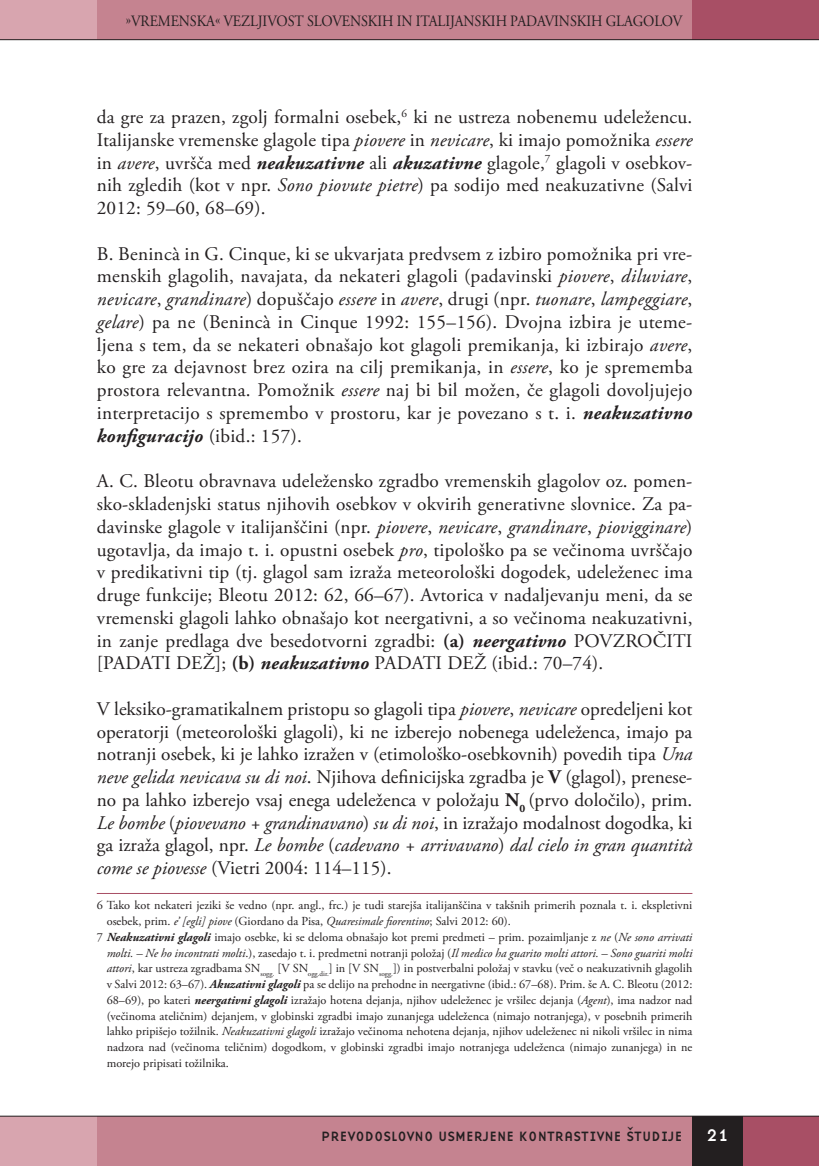
<style>
.page{position:relative;width:819px;height:1166px;background:#fff}
.page>*{position:absolute;margin:0;border:0;box-sizing:border-box;transform-origin:0 0}
.t1{font:19.25px/22.8px "Adobe Garamond Pro";letter-spacing:.005em;color:#231f20;text-align:justify}
.t2{font:17.5px "Base Nine";color:#fff}
.t3{font:15.75px "Adobe Garamond Pro";letter-spacing:-.005em;color:#231f20;scale:.9 1}
.t4{font:14px "Base Nine";color:#231f20}
.t5{font:12.25px "Adobe Garamond Pro";color:#231f20}
.t6{font:italic 12.25px "Adobe Garamond Pro";color:#231f20}
.s1{font-style:italic}
.s2{font-weight:700;font-style:italic}
.s3{font-weight:700}
.s4{font-style:normal}
</style>
<div class="page">
<div style="left:97px;top:0;width:596px;height:40px;background:#c58390"></div>
<div style="left:742px;top:1116px;width:76px;height:50px;background:#a84f65"></div>
<div style="left:72px;top:1116px;width:620px;height:50px;background:#c58390"></div>
<div style="left:0;top:1116px;width:97px;height:50px;background:#d8a5af"></div>
<div style="left:692px;top:1116px;width:50px;height:50px;background:#231f20"></div>
<div style="left:0;top:0;width:97px;height:40px;background:#d8a5af"></div>
<div style="left:692px;top:0;width:126px;height:40px;background:#a84f65"></div>
<hr style="left:0;top:39px;width:818px;height:1px;background:#231f20">
<hr style="left:0;top:1116px;width:818px;height:1px;background:#231f20">
<hr style="left:97px;top:893px;width:595px;height:1px;background:#a84f65">
<p class="t3" style="left:126px;top:11px;width:620px">»VREMENSKA« VEZLJIVOST SLOVENSKIH IN ITALIJANSKIH PADAVINSKIH GLAGOLOV</p>
<p class="t1" style="left:97px;top:106px;width:597px">da gre za prazen, zgolj formalni osebek,<sup>6</sup> ki ne ustreza nobenemu udeležencu.<br>Italijanske vremenske glagole tipa <span class="s1">piovere</span> in <span class="s1">nevicare</span>, ki imajo pomožnika <span class="s1">essere </span>in <span class="s1">avere</span>, uvršča med <span class="s2">neakuzativne</span> ali <span class="s2">akuzativne</span> glagole,<sup>7</sup> glagoli v osebkov&shy;nih zgledih (kot v npr. <span class="s1">Sono piovute pietre</span>) pa sodijo med neakuzativne (Salvi 2012: 59–60, 68–69).</p>
<p class="t1" style="left:97px;top:243px;width:597px">B. Benincà in G. Cinque, ki se ukvarjata predvsem z izbiro pomožnika pri vre&shy;menskih glagolih, navajata, da nekateri glagoli (padavinski <span class="s1">piovere</span>, <span class="s1">diluviare</span>, <span class="s1">nevicare</span>, <span class="s1">grandinare</span>) dopuščajo <span class="s1">essere</span> in <span class="s1">avere</span>, drugi (npr. <span class="s1">tuonare</span>, <span class="s1">lampeggiare</span>, <span class="s1">gelare</span>) pa ne (Benincà in Cinque 1992: 155–156). Dvojna izbira je uteme&shy;ljena s tem, da se nekateri obnašajo kot glagoli premikanja, ki izbirajo <span class="s1">avere</span>, ko gre za dejavnost brez ozira na cilj premikanja, in <span class="s1">essere</span>, ko je sprememba prostora relevantna. Pomožnik <span class="s1">essere</span> naj bi bil možen, če glagoli dovoljujejo interpretacijo s spremembo v prostoru, kar je povezano s t. i. <span class="s2">neakuzativno konfiguracijo</span> (ibid.: 157).</p>
<p class="t1" style="left:97px;top:470px;width:597px">A. C. Bleotu obravnava udeležensko zgradbo vremenskih glagolov oz. pomen&shy;sko-skladenjski status njihovih osebkov v okvirih generativne slovnice. Za pa&shy;davinske glagole v italijanščini (npr. <span class="s1">piovere</span>, <span class="s1">nevicare</span>, <span class="s1">grandinare</span>, <span class="s1">piovigginare</span>) ugotavlja, da imajo t. i. opustni osebek <span class="s1">pro</span>, tipološko pa se večinoma uvrščajo v predikativni tip (tj. glagol sam izraža meteorološki dogodek, udeleženec ima druge funkcije; Bleotu 2012: 62, 66–67). Avtorica v nadaljevanju meni, da se vremenski glagoli lahko obnašajo kot neergativni, a so večinoma neakuzativni, in zanje predlaga dve besedotvorni zgradbi: <span class="s3">(a)</span> <span class="s2">neergativno</span> POVZROČITI [PADATI DEŽ]; <span class="s3">(b)</span> <span class="s2">neakuzativno</span> PADATI DEŽ (ibid.: 70–74).</p>
<p class="t1" style="left:97px;top:698px;width:597px">V leksiko-gramatikalnem pristopu so glagoli tipa <span class="s1">piovere</span>, <span class="s1">nevicare</span> opredeljeni kot operatorji (meteorološki glagoli), ki ne izberejo nobenega udeleženca, imajo pa notranji osebek, ki je lahko izražen v (etimološko-osebkovnih) povedih tipa <span class="s1">Una neve gelida nevicava su di noi</span>. Njihova definicijska zgradba je <span class="s3">V</span> (glagol), prenese&shy;no pa lahko izberejo vsaj enega udeleženca v položaju <span class="s3">N</span><sub>0</sub> (prvo določilo), prim.<br><span class="s1">Le bombe</span> (<span class="s1">piovevano + grandinavano</span>) <span class="s1">su di noi</span>, in izražajo modalnost dogodka, ki ga izraža glagol, npr. <span class="s1">Le bombe</span> (<span class="s1">cadevano + arrivavano</span>) <span class="s1">dal cielo in gran quantità come se piovesse</span> (Vietri 2004: 114–115).</p>
<p class="t5" style="left:97px;top:898px;width:597px">6 Tako kot nekateri jeziki še vedno (npr. angl., frc.) je tudi starejša italijanščina v takšnih primerih poznala t. i. ekspletivni</p>
<p class="t5" style="left:107px;top:914px;width:406px">osebek, prim. <span class="s1">e’ [egli] piove</span> (Giordano da Pisa, <span class="s1">Quaresimale fiorentino</span>; Salvi 2012: 60).</p>
<p class="t5" style="left:97px;top:929px;width:597px">7 <span class="s2">Neakuzativni glagoli</span> imajo osebke, ki se deloma obnašajo kot premi predmeti – prim. pozaimljanje z <span class="s1">ne</span> (<span class="s1">Ne sono arrivati</span></p>
<p class="t6" style="left:107px;top:945px;width:587px">molti. – Ne ho incontrati molti<span class="s4">.), zasedajo t. i. predmetni notranji položaj (</span>Il medico ha guarito molti attori. – Sono guariti molti</p>
<p class="t5" style="left:107px;top:961px;width:587px"><span class="s1">attori</span>, kar ustreza zgradbama SN<sub>sogg.</sub> [V SN<sub>ogg.dir.</sub>] in [V SN<sub>sogg.</sub>]) in postverbalni položaj v stavku (več o neakuzativnih glagolih</p>
<p class="t5" style="left:107px;top:977px;width:587px">v Salvi 2012: 63–67). <span class="s2">Akuzativni glagoli</span> pa se delijo na prehodne in neergativne (ibid.: 67–68). Prim. še A. C. Bleotu (2012:</p>
<p class="t5" style="left:107px;top:992px;width:587px">68–69), po kateri <span class="s2">neergativni glagoli</span> izražajo hotena dejanja, njihov udeleženec je vršilec dejanja (<span class="s1">Agent</span>), ima nadzor nad</p>
<p class="t5" style="left:107px;top:1008px;width:587px">(večinoma ateličnim) dejanjem, v globinski zgradbi imajo zunanjega udeleženca (nimajo notranjega), v posebnih primerih</p>
<p class="t5" style="left:107px;top:1024px;width:587px">lahko pripišejo tožilnik. <span class="s1">Neakuzativni glagoli</span> izražajo večinoma nehotena dejanja, njihov udeleženec ni nikoli vršilec in nima</p>
<p class="t5" style="left:107px;top:1040px;width:587px">nadzora nad (večinoma teličnim) dogodkom, v globinski zgradbi imajo notranjega udeleženca (nimajo zunanjega) in ne</p>
<p class="t5" style="left:107px;top:1055px;width:124px">morejo pripisati tožilnika.</p>
<p class="t4" style="left:321px;top:1126px;width:363px">PREVODOSLOVNO USMERJENE KONTRASTIVNE ŠTUDIJE</p>
<p class="t2" style="left:706px;top:1123px;width:25px">21</p>
</div>
